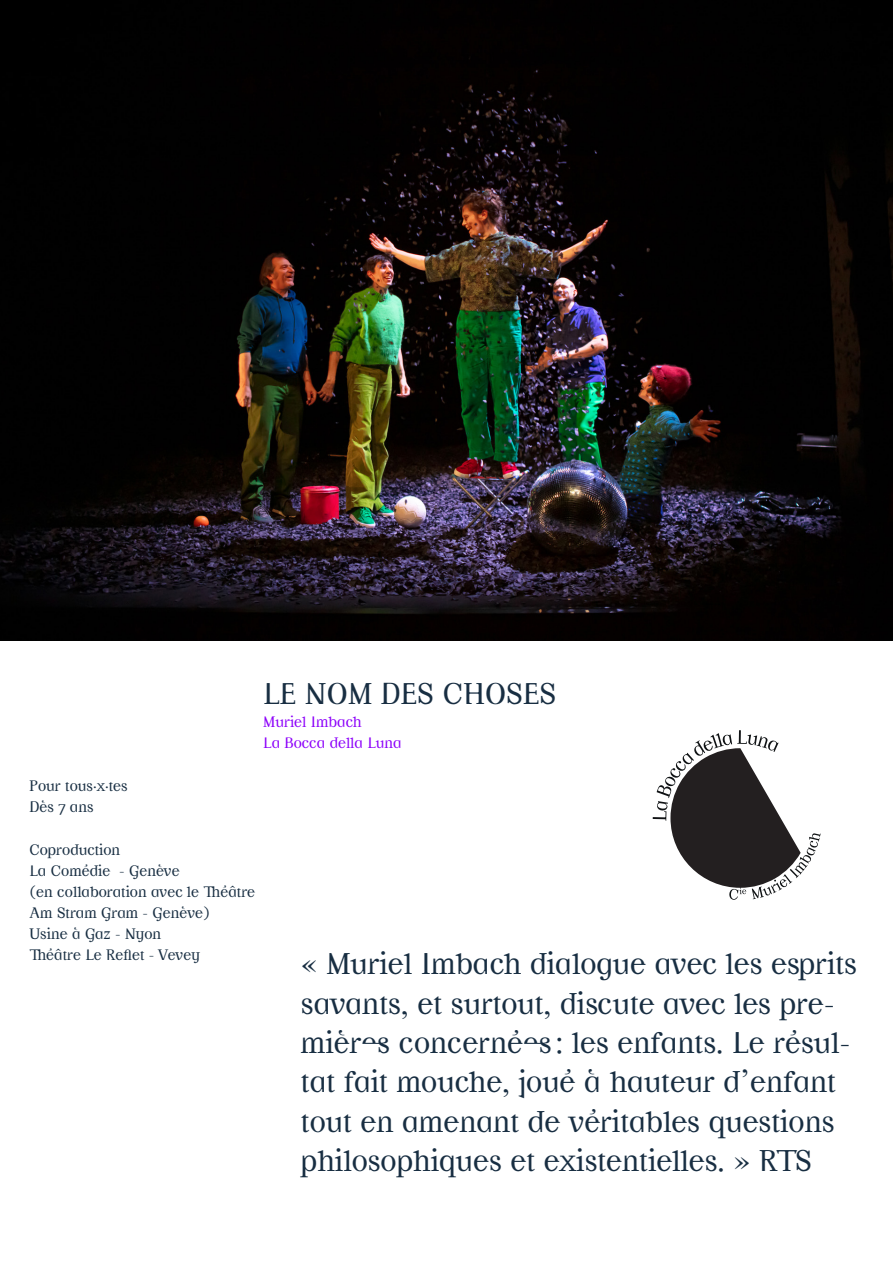
<style>
.page{position:relative;width:893px;height:1263px;background:#fff}
.page>*{position:absolute;margin:0;border:0;box-sizing:border-box;transform-origin:0 0}
.exergue{font:34.8px/39.5px "Homoneta";color:#182e42}
.txt-courant{font:17.7px "Homoneta";color:#182e42}
.txt-courant-2{font:17.7px "Homoneta";color:#8c00fa}
</style>
<div class="page">
<img style="left:0;top:0;width:893px;height:640px">
<svg style="left:653px;top:730px;width:168px;height:170px"></svg>
<p class="exergue" style="left:263px;top:673px;width:295px">LE NOM DES CHOSES</p>
<p class="txt-courant-2" style="left:263px;top:710px;width:100px">Muriel Imbach</p>
<p class="txt-courant-2" style="left:263px;top:731px;width:140px">La Bocca della Luna</p>
<p class="txt-courant" style="left:29px;top:774px;width:100px">Pour tous·x·tes</p>
<p class="txt-courant" style="left:29px;top:795px;width:66px">Dès 7 ans</p>
<p class="txt-courant" style="left:29px;top:838px;width:92px">Coproduction</p>
<p class="txt-courant" style="left:29px;top:859px;width:152px">La Comédie - Genève</p>
<p class="txt-courant" style="left:29px;top:880px;width:227px">(en collaboration avec le Théâtre</p>
<p class="txt-courant" style="left:29px;top:901px;width:182px">Am Stram Gram - Genève)</p>
<p class="txt-courant" style="left:29px;top:922px;width:133px">Usine à Gaz - Nyon</p>
<p class="txt-courant" style="left:29px;top:943px;width:172px">Théâtre Le Reflet - Vevey</p>
<p class="exergue" style="left:301px;top:943px;width:558px">« Muriel Imbach dialogue avec les esprits savants, et surtout, discute avec les pre&shy;mière·s concernée·s: les enfants. Le résul&shy;tat fait mouche, joué à hauteur d’enfant tout en amenant de véritables questions philosophiques et existentielles. » RTS</p>
</div>
